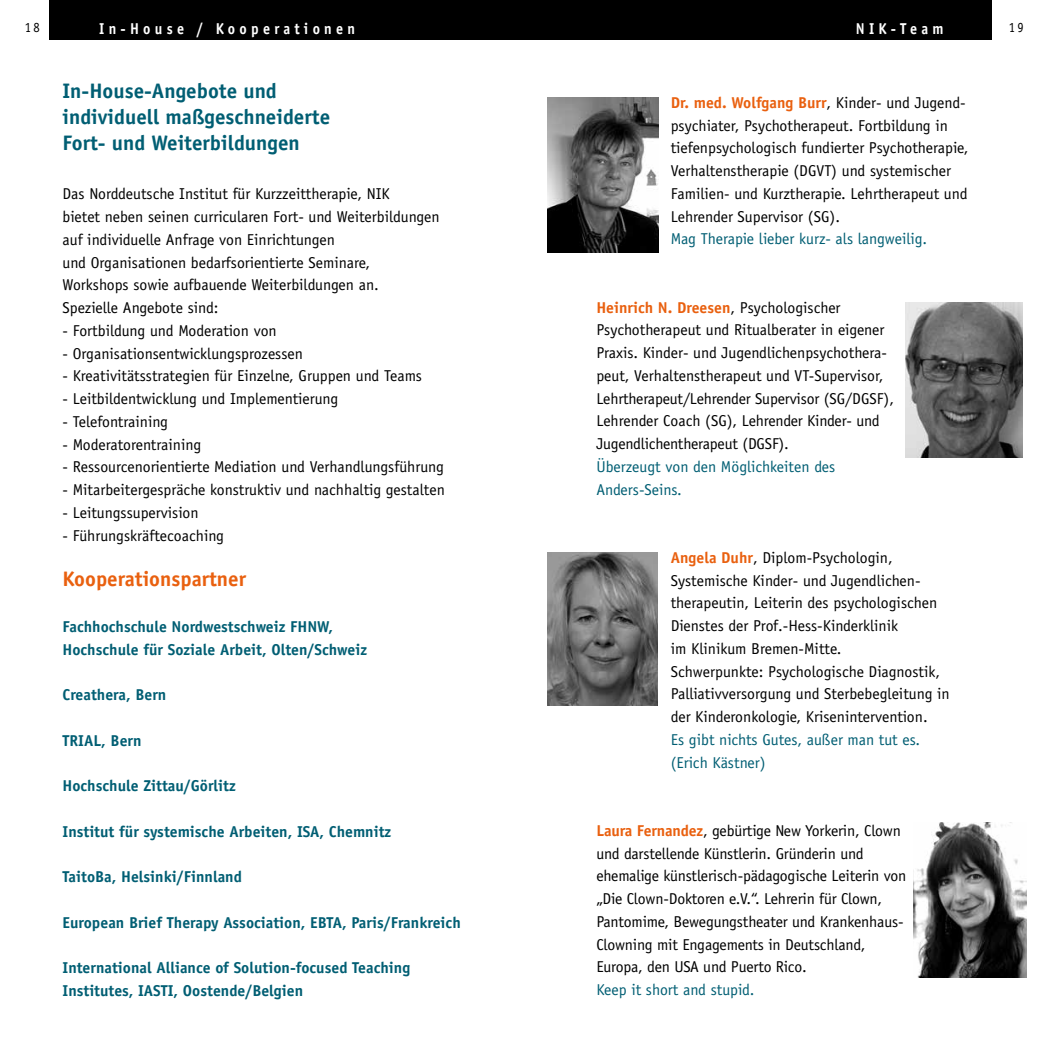
<style>
.page{position:relative;width:1042px;height:1042px;background:#fff}
.page>*{position:absolute;margin:0;border:0;box-sizing:border-box;transform-origin:0 0}
.t1{font:700 21px/26.2px "Officina Sans";color:#005e73}
.t2{font:700 21px "Officina Sans";color:#e9600f}
.t3{font:15.75px/22.8px "Officina Sans";color:#000}
.t4{font:700 15.75px/22.8px "Officina Sans";color:#005e73}
.t5{font:15.75px/22.8px "Officina Sans";color:#005e73}
.t6{font:700 15.75px "Officina Sans";letter-spacing:.3em;color:#fff;scale:.9 1}
.t7{font:14px "Officina Sans";color:#000;scale:.9 1}
.s1{font-weight:700;color:#e9600f}
</style>
<div class="page">
<div style="left:50px;top:0;width:942px;height:40px;background:#000"></div>
<img style="left:905px;top:302px;width:118px;height:155px">
<img style="left:547px;top:98px;width:111px;height:155px">
<img style="left:547px;top:552px;width:111px;height:153px">
<img style="left:913px;top:823px;width:113px;height:154px">
<p class="t7" style="left:25px;top:19px;width:18px">18</p>
<p class="t6" style="left:856px;top:19px;width:99px">NIK-Team</p>
<p class="t7" style="left:1008px;top:19px;width:18px">19</p>
<p class="t6" style="left:99px;top:19px;width:286px">In-House / Kooperationen</p>
<h1 class="t1" style="left:63px;top:77px;width:269px">In-House-Angebote und individuell maßgeschneiderte<br>Fort- und Weiterbildungen</h1>
<p class="t3" style="left:63px;top:183px;width:379px">Das Norddeutsche Institut für Kurzzeittherapie, NIK<br>bietet neben seinen curricularen Fort- und Weiterbildungen auf individuelle Anfrage von Einrichtungen<br>und Organisationen bedarfsorientierte Seminare, Workshops sowie aufbauende Weiterbildungen an.<br>Spezielle Angebote sind:</p>
<p class="t3" style="left:63px;top:319px;width:216px">- Fortbildung und Moderation von</p>
<p class="t3" style="left:63px;top:342px;width:242px">- Organisationsentwicklungsprozessen</p>
<p class="t3" style="left:63px;top:365px;width:361px">- Kreativitätsstrategien für Einzelne, Gruppen und Teams</p>
<p class="t3" style="left:63px;top:387px;width:277px">- Leitbildentwicklung und Implementierung</p>
<p class="t3" style="left:63px;top:410px;width:107px">- Telefontraining</p>
<p class="t3" style="left:63px;top:433px;width:140px">- Moderatorentraining</p>
<p class="t3" style="left:63px;top:456px;width:383px">- Ressourcenorientierte Mediation und Verhandlungsführung</p>
<p class="t3" style="left:63px;top:478px;width:384px">- Mitarbeitergespräche konstruktiv und nachhaltig gestalten</p>
<p class="t3" style="left:63px;top:501px;width:137px">- Leitungssupervision</p>
<p class="t3" style="left:63px;top:524px;width:163px">- Führungskräftecoaching</p>
<h1 class="t2" style="left:63px;top:566px;width:185px">Kooperationspartner</h1>
<p class="t4" style="left:63px;top:615px;width:306px">Fachhochschule Nordwestschweiz FHNW,<br>Hochschule für Soziale Arbeit, Olten/Schweiz</p>
<p class="t4" style="left:63px;top:683px;width:105px">Creathera, Bern</p>
<p class="t4" style="left:63px;top:728px;width:81px">TRIAL, Bern</p>
<p class="t4" style="left:63px;top:774px;width:175px">Hochschule Zittau/Görlitz</p>
<p class="t4" style="left:63px;top:819px;width:330px">Institut für systemische Arbeiten, ISA, Chemnitz</p>
<p class="t4" style="left:63px;top:865px;width:181px">TaitoBa, Helsinki/Finnland</p>
<p class="t4" style="left:63px;top:910px;width:400px">European Brief Therapy Association, EBTA, Paris/Frankreich</p>
<p class="t4" style="left:63px;top:956px;width:349px">International Alliance of Solution-focused Teaching<br>Institutes, IASTI, Oostende/Belgien</p>
<p class="t3" style="left:671px;top:91px;width:299px"><span class="s1">Dr. med. Wolfgang Burr</span>, Kinder- und Jugend&shy;psychiater, Psychotherapeut. Fortbildung in tiefenpsychologisch fundierter Psychotherapie, Verhaltenstherapie (DGVT) und systemischer Familien- und Kurztherapie. Lehrtherapeut und Lehrender Supervisor (SG).</p>
<p class="t5" style="left:671px;top:228px;width:258px">Mag Therapie lieber kurz- als langweilig.</p>
<p class="t3" style="left:596px;top:296px;width:299px"><span class="s1">Heinrich N. Dreesen</span>, Psychologischer Psychotherapeut und Ritualberater in eigener Praxis. Kinder- und Jugendlichenpsychothera&shy;peut, Verhaltenstherapeut und VT-Supervisor, Lehrtherapeut/Lehrender Supervisor (SG/DGSF), Lehrender Coach (SG), Lehrender Kinder- und Jugendlichentherapeut (DGSF).</p>
<p class="t5" style="left:596px;top:455px;width:240px">Überzeugt von den Möglichkeiten des<br>Anders-Seins.</p>
<p class="t3" style="left:671px;top:546px;width:280px"><span class="s1">Angela Duhr</span>, Diplom-Psychologin, Systemische Kinder- und Jugendlichen&shy;therapeutin, Leiterin des psychologischen Dienstes der Prof.-Hess-Kinderklinik<br>im Klinikum Bremen-Mitte.<br>Schwerpunkte: Psychologische Diagnostik, Palliativversorgung und Sterbebegleitung in der Kinderonkologie, Krisenintervention.</p>
<p class="t5" style="left:671px;top:728px;width:251px">Es gibt nichts Gutes, außer man tut es. (Erich Kästner)</p>
<p class="t3" style="left:596px;top:819px;width:312px"><span class="s1">Laura Fernandez</span>, gebürtige New Yorkerin, Clown und darstellende Künstlerin. Gründerin und ehemalige künstlerisch-pädagogische Leiterin von „Die Clown-Doktoren e.V.“. Lehrerin für Clown, Pantomime, Bewegungstheater und Krankenhaus-Clowning mit Engagements in Deutschland, Europa, den USA und Puerto Rico.</p>
<p class="t5" style="left:596px;top:978px;width:160px">Keep it short and stupid.</p>
</div>
